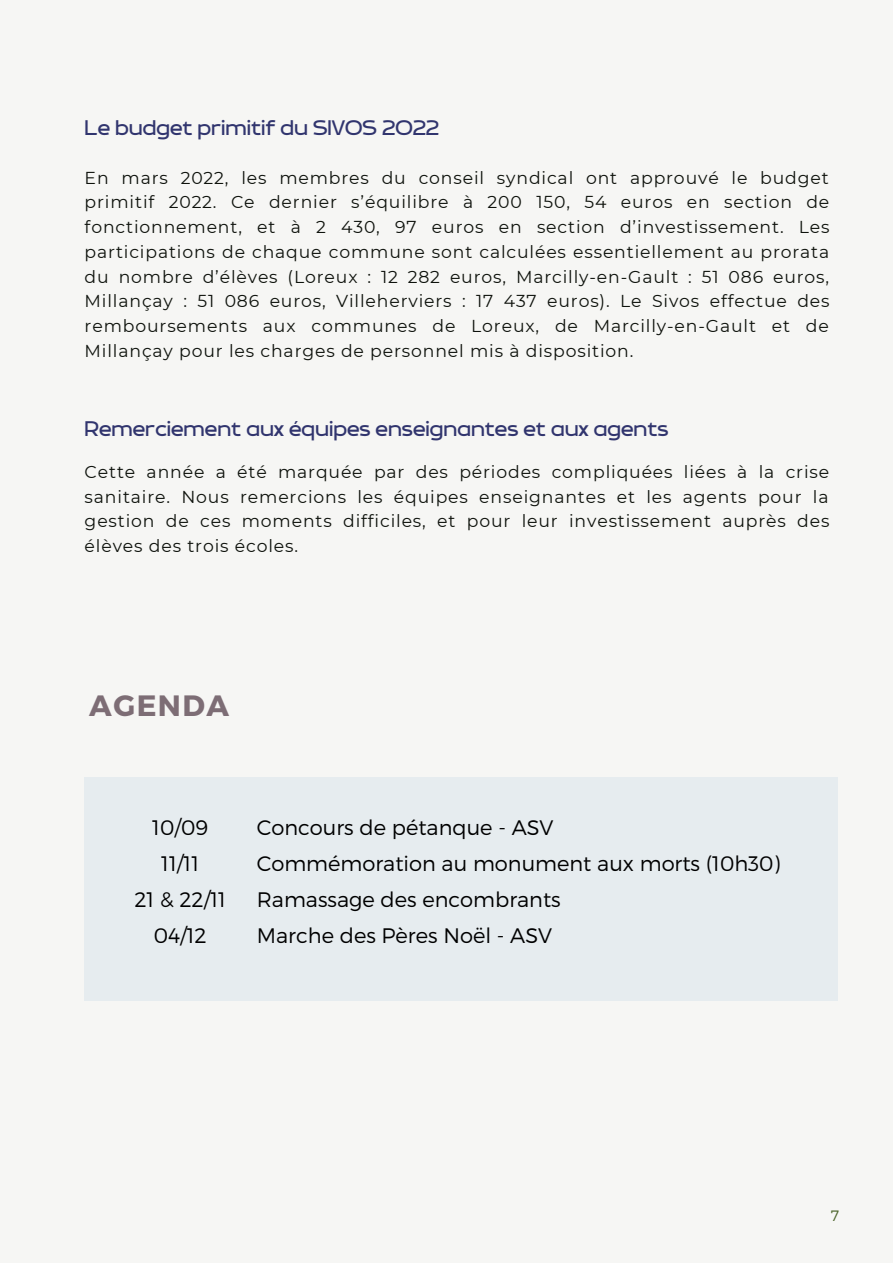
<style>
.page{position:relative;width:893px;height:1264px;background:#fff}
.page>*{position:absolute;margin:0;border:0;box-sizing:border-box;transform-origin:0 0}
.t1{font:700 29.4px "Montserrat";letter-spacing:.05em;color:#7d6d75}
.t2{font:27.9px "RTL Banana Regular";color:#31356e}
.t3{font:300 21px/36px "Montserrat";color:#000}
.t4{font:17.25px/24.8px "Montserrat";letter-spacing:.05em;color:#0e120c;text-align:justify}
.t5{font:300 15px "Montserrat";color:#4b642a}
</style>
<div class="page">
<div style="left:0;top:0;width:892px;height:1262px;background:#f6f6f4"></div>
<div style="left:85px;top:777px;width:753px;height:223px;background:#e6ecef"></div>
<h2 class="t2" style="left:85px;top:114px;width:356px">Le budget primitif du SIVOS 2022</h2>
<p class="t4" style="left:85px;top:165px;width:746px">En mars 2022, les membres du conseil syndical ont approuvé le budget primitif 2022. Ce dernier s’équilibre à 200 150, 54 euros en section de fonctionnement, et à 2 430, 97 euros en section d’investissement. Les participations de chaque commune sont calculées essentiellement au prorata du nombre d’élèves (Loreux : 12 282 euros, Marcilly-en-Gault : 51 086 euros, Millançay : 51 086 euros, Villeherviers : 17 437 euros). Le Sivos effectue des remboursements aux communes de Loreux, de Marcilly-en-Gault et de Millançay pour les charges de personnel mis à disposition.</p>
<h2 class="t2" style="left:85px;top:416px;width:585px">Remerciement aux équipes enseignantes et aux agents</h2>
<p class="t4" style="left:85px;top:459px;width:746px">Cette année a été marquée par des périodes compliquées liées à la crise sanitaire. Nous remercions les équipes enseignantes et les agents pour la gestion de ces moments difficiles, et pour leur investissement auprès des élèves des trois écoles.</p>
<h1 class="t1" style="left:89px;top:686px;width:141px">AGENDA</h1>
<p class="t3" style="left:134px;top:808px;width:93px;text-align:center">10/09<br>11/11<br>21 &amp; 22/11<br>04/12</p>
<p class="t3" style="left:257px;top:808px;width:525px">Concours de pétanque - ASV<br>Commémoration au monument aux morts (10h30)<br>Ramassage des encombrants<br>Marche des Pères Noël - ASV</p>
<p class="t5" style="left:830px;top:1205px;width:10px">7</p>
</div>
